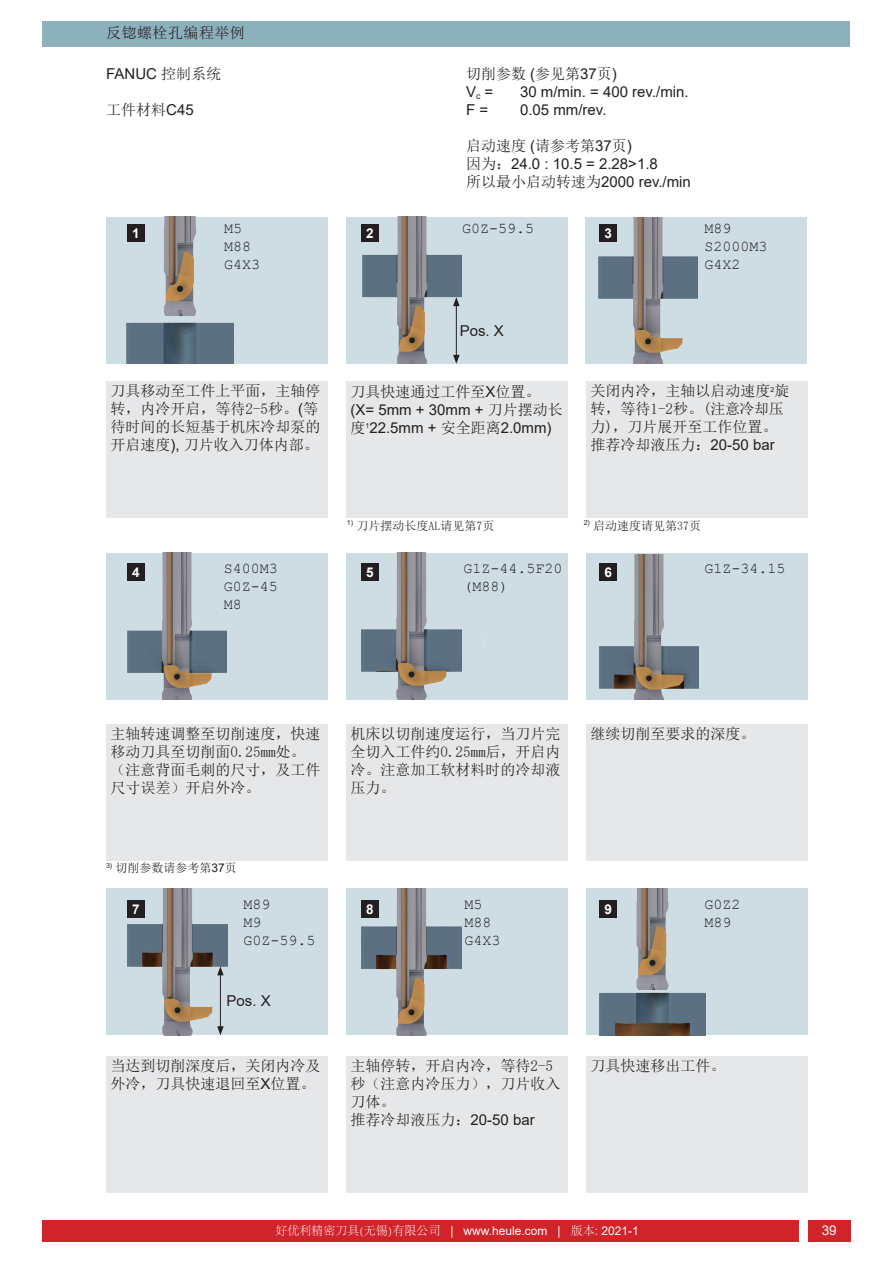
<style>
.page{position:relative;width:893px;height:1263px;background:#fff}
.page>*{position:absolute;margin:0;border:0;box-sizing:border-box;transform-origin:0 0}
.t1{font:15px/18px "Sim Sun";color:#231f20}
.t2{font:15px/18px "Arial";color:#231f20}
.t3{font:15px/18px "Courier New";color:#231f20}
.t4{font:15px "Sim Sun";letter-spacing:.03em;color:#231f20}
.t5{font:700 13.5px "Arial";color:#fff}
.t6{font:13.5px "Arial";color:#fff}
.t7{font:12px "Sim Sun";color:#231f20}
.t8{font:12px "Arial";color:#fff}
.s1{font-family:"Sim Sun"}
.s2{font-family:"Arial"}
.s3{font-family:"Adobe Song Std";font-weight:300}
</style>
<div class="page">
<div style="left:808px;top:1220px;width:42px;height:22px;background:#d1232a"></div>
<div style="left:43px;top:1220px;width:756px;height:22px;background:#d1232a"></div>
<div style="left:106px;top:217px;width:222px;height:147px;background:#cedde4"></div>
<img style="left:127px;top:217px;width:107px;height:147px">
<div style="left:585px;top:217px;width:221px;height:147px;background:#cedde4"></div>
<img style="left:599px;top:217px;width:99px;height:147px">
<div style="left:346px;top:217px;width:222px;height:147px;background:#cedde4"></div>
<img style="left:362px;top:217px;width:99px;height:147px">
<div style="left:106px;top:553px;width:222px;height:147px;background:#cedde4"></div>
<img style="left:127px;top:553px;width:99px;height:147px">
<div style="left:586px;top:553px;width:222px;height:147px;background:#cedde4"></div>
<img style="left:599px;top:554px;width:100px;height:146px">
<div style="left:346px;top:553px;width:222px;height:147px;background:#cedde4"></div>
<img style="left:361px;top:553px;width:100px;height:147px">
<div style="left:586px;top:888px;width:222px;height:147px;background:#cedde4"></div>
<img style="left:600px;top:889px;width:105px;height:146px">
<div style="left:106px;top:888px;width:222px;height:147px;background:#cedde4"></div>
<img style="left:128px;top:888px;width:99px;height:147px">
<div style="left:346px;top:888px;width:222px;height:147px;background:#cedde4"></div>
<img style="left:361px;top:889px;width:100px;height:146px">
<div style="left:43px;top:21px;width:807px;height:26px;background:#8db0bd"></div>
<hr style="left:456px;top:304px;width:1px;height:53px;background:#231f20">
<svg style="left:453px;top:297px;width:7px;height:9px"></svg>
<svg style="left:453px;top:355px;width:7px;height:9px"></svg>
<hr style="left:220px;top:973px;width:1px;height:56px;background:#231f20">
<svg style="left:217px;top:966px;width:7px;height:9px"></svg>
<svg style="left:217px;top:1026px;width:7px;height:9px"></svg>
<div style="left:128px;top:225px;width:17px;height:17px;background:#231f20"></div>
<div style="left:361px;top:224px;width:17px;height:17px;background:#231f20"></div>
<div style="left:600px;top:224px;width:17px;height:17px;background:#231f20"></div>
<div style="left:128px;top:563px;width:17px;height:17px;background:#231f20"></div>
<div style="left:361px;top:563px;width:17px;height:17px;background:#231f20"></div>
<div style="left:600px;top:563px;width:17px;height:17px;background:#231f20"></div>
<div style="left:128px;top:900px;width:17px;height:17px;background:#231f20"></div>
<div style="left:361px;top:900px;width:17px;height:17px;background:#231f20"></div>
<div style="left:600px;top:900px;width:17px;height:17px;background:#231f20"></div>
<div style="left:106px;top:381px;width:222px;height:137px;background:#e6e7e9"></div>
<div style="left:106px;top:724px;width:222px;height:136px;background:#e6e7e9"></div>
<div style="left:106px;top:1056px;width:222px;height:136px;background:#e6e7e9"></div>
<div style="left:346px;top:381px;width:222px;height:137px;background:#e6e7e9"></div>
<div style="left:346px;top:724px;width:222px;height:136px;background:#e6e7e9"></div>
<div style="left:346px;top:1056px;width:222px;height:136px;background:#e6e7e9"></div>
<div style="left:586px;top:381px;width:222px;height:137px;background:#e6e7e9"></div>
<div style="left:586px;top:724px;width:222px;height:136px;background:#e6e7e9"></div>
<div style="left:586px;top:1056px;width:222px;height:136px;background:#e6e7e9"></div>
<p class="t4" style="left:106px;top:25px;width:140px">反锪螺栓孔编程举例</p>
<p class="t2" style="left:106px;top:65px;width:117px">FANUC <span class="s1">控制系统</span></p>
<p class="t1" style="left:106px;top:101px;width:89px">工件材料<span class="s2">C45</span></p>
<p class="t1" style="left:466px;top:65px;width:152px">切削参数 <span class="s2">(</span>参见第<span class="s2">37</span>页<span class="s2">)</span></p>
<p class="t2" style="left:466px;top:83px;width:29px">V<sub>c</sub> =</p>
<p class="t2" style="left:520px;top:83px;width:170px">30 m/min. = 400 rev./min.</p>
<p class="t2" style="left:466px;top:101px;width:24px">F =</p>
<p class="t2" style="left:520px;top:101px;width:88px">0.05 mm/rev.</p>
<p class="t1" style="left:466px;top:137px;width:167px">启动速度 <span class="s2">(</span>请参考第<span class="s2">37</span>页<span class="s2">)</span></p>
<p class="t2" style="left:466px;top:155px;width:193px"><span class="s1">因为：</span>24.0 : 10.5 = 2.28&gt;1.8</p>
<p class="t2" style="left:466px;top:173px;width:226px"><span class="s1">所以最小启动转速为</span>2000 rev./min</p>
<p class="t3" style="left:462px;top:219px;width:73px">G0Z-59.5</p>
<p class="t3" style="left:224px;top:219px;width:28px">M5<br>M88</p>
<p class="t3" style="left:224px;top:255px;width:37px">G4X3</p>
<p class="t5" style="left:132px;top:224px;width:9px">1</p>
<p class="t5" style="left:366px;top:223px;width:9px">2</p>
<p class="t5" style="left:604px;top:223px;width:9px">3</p>
<p class="t3" style="left:705px;top:219px;width:28px">M89</p>
<p class="t3" style="left:705px;top:237px;width:64px">S2000M3</p>
<p class="t3" style="left:705px;top:255px;width:37px">G4X2</p>
<p class="t2" style="left:460px;top:321px;width:46px">Pos. X</p>
<p class="t1" style="left:111px;top:382px;width:212px">刀具移动至工件上平面，主轴停转，内冷开启，等待2-5秒。<span class="s2">(</span>等待时间的长短基于机床冷却泵的开启速度<span class="s2">),</span> 刀片收入刀体内部。</p>
<p class="t1" style="left:351px;top:382px;width:192px">刀具快速通过工件至<span class="s2">X</span>位置。</p>
<p class="t2" style="left:351px;top:400px;width:214px">(X= 5mm + 30mm + <span class="s1">刀片摆动长度</span><sup>1</sup>22.5mm + <span class="s1">安全距离</span>2.0mm)</p>
<p class="t1" style="left:590px;top:382px;width:200px">关闭内冷，主轴以启动速度<sup>2</sup>旋转，等待1-2秒。(注意冷却压力)，刀片展开至工作位置。</p>
<p class="t1" style="left:590px;top:436px;width:186px">推荐冷却液压力：<span class="s2">20-50 bar</span></p>
<p class="t7" style="left:347px;top:519px;width:149px"><sup>1)</sup> 刀片摆动长度AL请见第7页</p>
<p class="t7" style="left:584px;top:519px;width:119px"><sup>2)</sup> 启动速度请见第37页</p>
<p class="t3" style="left:224px;top:558px;width:55px">S400M3</p>
<p class="t3" style="left:224px;top:576px;width:55px">G0Z-45</p>
<p class="t3" style="left:224px;top:594px;width:19px">M8</p>
<p class="t3" style="left:463px;top:558px;width:100px">G1Z-44.5F20 (M88)</p>
<p class="t3" style="left:705px;top:558px;width:82px">G1Z-34.15</p>
<p class="t5" style="left:132px;top:563px;width:9px">4</p>
<p class="t5" style="left:366px;top:563px;width:9px">5</p>
<p class="t5" style="left:604px;top:563px;width:9px">6</p>
<p class="t1" style="left:111px;top:725px;width:212px">主轴转速调整至切削速度，快速移动刀具至切削面0.25mm处。</p>
<p class="t1" style="left:111px;top:761px;width:212px">（注意背面毛刺的尺寸，及工件尺寸误差）开启外冷。</p>
<p class="t7" style="left:106px;top:862px;width:132px"><sup>3)</sup> 切削参数请参考第<span class="s2">37</span>页</p>
<p class="t1" style="left:351px;top:725px;width:212px;text-align:justify">机床以切削速度运行，当刀片完全切入工件约0.25mm后，开启内冷。注意加工软材料时的冷却液压力。</p>
<p class="t1" style="left:590px;top:725px;width:166px">继续切削至要求的深度。</p>
<p class="t3" style="left:243px;top:895px;width:28px">M89</p>
<p class="t3" style="left:243px;top:913px;width:19px">M9</p>
<p class="t3" style="left:243px;top:931px;width:73px">G0Z-59.5</p>
<p class="t3" style="left:464px;top:895px;width:19px">M5</p>
<p class="t3" style="left:464px;top:913px;width:28px">M88</p>
<p class="t3" style="left:464px;top:931px;width:37px">G4X3</p>
<p class="t5" style="left:132px;top:899px;width:9px">7</p>
<p class="t5" style="left:366px;top:899px;width:9px">8</p>
<p class="t5" style="left:604px;top:899px;width:9px">9</p>
<p class="t3" style="left:705px;top:895px;width:37px">G0Z2</p>
<p class="t3" style="left:705px;top:913px;width:28px">M89</p>
<p class="t2" style="left:227px;top:992px;width:46px">Pos. X</p>
<p class="t1" style="left:111px;top:1057px;width:212px">当达到切削深度后，关闭内冷及外冷，刀具快速退回至<span class="s2">X</span>位置。</p>
<p class="t1" style="left:351px;top:1057px;width:212px">主轴停转，开启内冷，等待2-5秒（注意内冷压力），刀片收入刀体。</p>
<p class="t1" style="left:351px;top:1111px;width:186px">推荐冷却液压力：<span class="s2">20-50 bar</span></p>
<p class="t1" style="left:590px;top:1057px;width:136px">刀具快速移出工件。</p>
<p class="t8" style="left:275px;top:1223px;width:365px"><span class="s3">好优利精密刀具(无锡)有限公司</span> | www.heule.com | <span class="s3">版本</span>: 2021-1</p>
<p class="t6" style="left:822px;top:1220px;width:17px">39</p>
</div>
